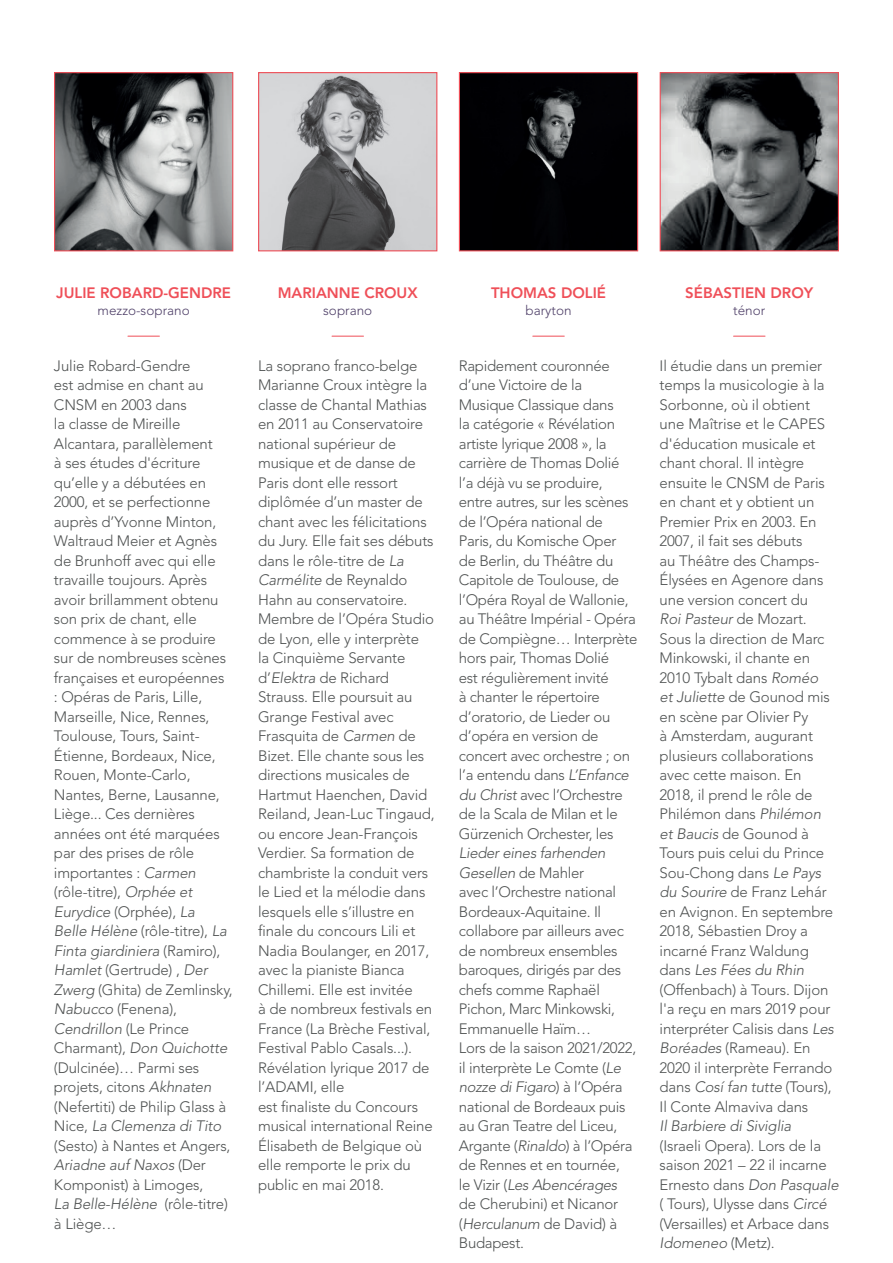
<style>
.page{position:relative;width:893px;height:1263px;background:#fff}
.page>*{position:absolute;margin:0;border:0;box-sizing:border-box;transform-origin:0 0}
.t1{font:300 15px/19.5px "Avenir LT Std";letter-spacing:-.01em;color:#4f5252}
.t2{font:800 15px "Avenir LT Std";color:#ef4f58}
.t3{font:italic 300 15px "Avenir LT Std";letter-spacing:-.01em;color:#4f5252}
.t4{font:300 13.5px "Avenir LT Std";color:#504169}
.s1{font-style:italic}
</style>
<div class="page">
<img style="left:56px;top:74px;width:175px;height:175px">
<div style="left:54px;top:72px;width:179px;height:179px;border:1px solid #ef4f58"></div>
<img style="left:260px;top:74px;width:175px;height:175px">
<div style="left:258px;top:72px;width:179px;height:179px;border:1px solid #ef4f58"></div>
<img style="left:461px;top:74px;width:175px;height:175px">
<div style="left:459px;top:72px;width:179px;height:179px;border:1px solid #ef4f58"></div>
<img style="left:662px;top:74px;width:175px;height:175px">
<div style="left:660px;top:72px;width:179px;height:179px;border:1px solid #ef4f58"></div>
<hr style="left:128px;top:336px;width:31px;height:1px;background:#ef4f58">
<hr style="left:332px;top:336px;width:31px;height:1px;background:#ef4f58">
<hr style="left:533px;top:336px;width:31px;height:1px;background:#ef4f58">
<hr style="left:733px;top:336px;width:32px;height:1px;background:#ef4f58">
<p class="t2" style="left:56px;top:284px;width:176px">JULIE ROBARD-GENDRE</p>
<p class="t4" style="left:98px;top:302px;width:94px">mezzo-soprano</p>
<p class="t1" style="left:54px;top:356px;width:180px">Julie Robard-Gendre<br>est admise en chant au<br>CNSM en 2003 dans<br>la classe de Mireille<br>Alcantara, parallèlement<br>à ses études d'écriture qu’elle y a débutées en<br>2000, et se perfectionne auprès d’Yvonne Minton,<br>Waltraud Meier et Agnès de Brunhoff avec qui elle travaille toujours. Après avoir brillamment obtenu son prix de chant, elle commence à se produire sur de nombreuses scènes françaises et européennes<br>: Opéras de Paris, Lille,<br>Marseille, Nice, Rennes,<br>Toulouse, Tours, Saint-<br>Étienne, Bordeaux, Nice,<br>Rouen, Monte-Carlo,<br>Nantes, Berne, Lausanne,<br>Liège... Ces dernières années ont été marquées par des prises de rôle importantes : <span class="s1">Carmen </span>(rôle-titre), <span class="s1">Orphée et<br>Eurydice</span> (Orphée), <span class="s1">La<br>Belle Hélène</span> (rôle-titre), <span class="s1">La<br>Finta giardiniera</span> (Ramiro),<br><span class="s1">Hamlet</span> (Gertrude) , <span class="s1">Der<br>Zwerg</span> (Ghita) de Zemlinsky,<br><span class="s1">Nabucco</span> (Fenena),<br><span class="s1">Cendrillon</span> (Le Prince<br>Charmant), <span class="s1">Don Quichotte </span>(Dulcinée)… Parmi ses projets, citons <span class="s1">Akhnaten </span>(Nefertiti) de Philip Glass à<br>Nice, <span class="s1">La Clemenza di Tito </span>(Sesto) à Nantes et Angers,<br><span class="s1">Ariadne auf Naxos</span> (Der<br>Komponist) à Limoges,<br><span class="s1">La Belle-Hélène</span> (rôle-titre) à Liège…</p>
<p class="t2" style="left:278px;top:284px;width:141px">MARIANNE CROUX</p>
<p class="t4" style="left:323px;top:302px;width:51px">soprano</p>
<p class="t1" style="left:258px;top:356px;width:178px">La soprano franco-belge<br>Marianne Croux intègre la classe de Chantal Mathias en 2011 au Conservatoire national supérieur de musique et de danse de<br>Paris dont elle ressort diplômée d’un master de chant avec les félicitations du Jury. Elle fait ses débuts dans le rôle-titre de <span class="s1">La<br>Carmélite</span> de Reynaldo<br>Hahn au conservatoire.<br>Membre de l’Opéra Studio de Lyon, elle y interprète<br>la Cinquième Servante d’<span class="s1">Elektra</span> de Richard<br>Strauss. Elle poursuit au<br>Grange Festival avec<br>Frasquita de <span class="s1">Carmen</span> de<br>Bizet. Elle chante sous les directions musicales de<br>Hartmut Haenchen, David<br>Reiland, Jean-Luc Tingaud, ou encore Jean-François<br>Verdier. Sa formation de chambriste la conduit vers le Lied et la mélodie dans lesquels elle s’illustre en finale du concours Lili et<br>Nadia Boulanger, en 2017, avec la pianiste Bianca<br>Chillemi. Elle est invitée<br>à de nombreux festivals en<br>France (La Brèche Festival,<br>Festival Pablo Casals...).<br>Révélation lyrique 2017 de l’ADAMI, elle<br>est finaliste du Concours musical international Reine<br>Élisabeth de Belgique où elle remporte le prix du public en mai 2018.</p>
<p class="t2" style="left:491px;top:284px;width:116px">THOMAS DOLIÉ</p>
<p class="t4" style="left:525px;top:302px;width:48px">baryton</p>
<p class="t1" style="left:459px;top:356px;width:180px">Rapidement couronnée d’une Victoire de la<br>Musique Classique dans<br>la catégorie « Révélation artiste lyrique 2008 », la carrière de Thomas Dolié l’a déjà vu se produire, entre autres, sur les scènes de l’Opéra national de<br>Paris, du Komische Oper<br>de Berlin, du Théâtre du<br>Capitole de Toulouse, de l’Opéra Royal de Wallonie, au Théâtre Impérial - Opéra de Compiègne… Interprète hors pair, Thomas Dolié<br>est régulièrement invité<br>à chanter le répertoire d’oratorio, de Lieder ou d’opéra en version de concert avec orchestre ; on l’a entendu dans <span class="s1">L’Enfance du Christ</span> avec l’Orchestre de la Scala de Milan et le<br>Gürzenich Orchester, les</p>
<p class="t1" style="left:459px;top:843px;width:179px"><span class="s1">Lieder eines farhenden<br>Gesellen</span> de Mahler<br>avec l’Orchestre national<br>Bordeaux-Aquitaine. Il collabore par ailleurs avec de nombreux ensembles baroques, dirigés par des chefs comme Raphaël<br>Pichon, Marc Minkowski,<br>Emmanuelle Haïm…<br>Lors de la saison 2021/2022, il interprète Le Comte (<span class="s1">Le nozze di Figaro</span>) à l’Opéra national de Bordeaux puis au Gran Teatre del Liceu,<br>Argante (<span class="s1">Rinaldo</span>) à l’Opéra de Rennes et en tournée,<br>le Vizir (<span class="s1">Les Abencérages </span>de Cherubini) et Nicanor (<span class="s1">Herculanum</span> de David) à<br>Budapest.</p>
<p class="t2" style="left:685px;top:284px;width:130px">SÉBASTIEN DROY</p>
<p class="t4" style="left:733px;top:302px;width:34px">ténor</p>
<p class="t1" style="left:660px;top:356px;width:176px">Il étudie dans un premier temps la musicologie à la<br>Sorbonne, où il obtient une Maîtrise et le CAPES d'éducation musicale et chant choral. Il intègre ensuite le CNSM de Paris en chant et y obtient un<br>Premier Prix en 2003. En<br>2007, il fait ses débuts<br>au Théâtre des Champs-<br>Élysées en Agenore dans une version concert du<br><span class="s1">Roi Pasteur</span> de Mozart.<br>Sous la direction de Marc<br>Minkowski, il chante en<br>2010 Tybalt dans <span class="s1">Roméo et Juliette</span> de Gounod mis en scène par Olivier Py<br>à Amsterdam, augurant plusieurs collaborations avec cette maison. En<br>2018, il prend le rôle de<br>Philémon dans <span class="s1">Philémon et Baucis</span> de Gounod à<br>Tours puis celui du Prince<br>Sou-Chong dans <span class="s1">Le Pays du Sourire</span> de Franz Lehár en Avignon. En septembre<br>2018, Sébastien Droy a incarné Franz Waldung dans <span class="s1">Les Fées du Rhin </span>(Offenbach) à Tours. Dijon l'a reçu en mars 2019 pour interpréter Calisis dans <span class="s1">Les<br>Boréades</span> (Rameau). En<br>2020 il interprète Ferrando dans <span class="s1">Cosí fan tutte</span> (Tours),<br>Il Conte Almaviva dans</p>
<p class="t3" style="left:660px;top:1117px;width:133px">Il Barbiere di Siviglia</p>
<p class="t1" style="left:660px;top:1136px;width:181px">(Israeli Opera). Lors de la saison 2021 – 22 il incarne<br>Ernesto dans <span class="s1">Don Pasquale </span>( Tours), Ulysse dans <span class="s1">Circé </span>(Versailles) et Arbace dans<br><span class="s1">Idomeneo</span> (Metz).</p>
</div>
